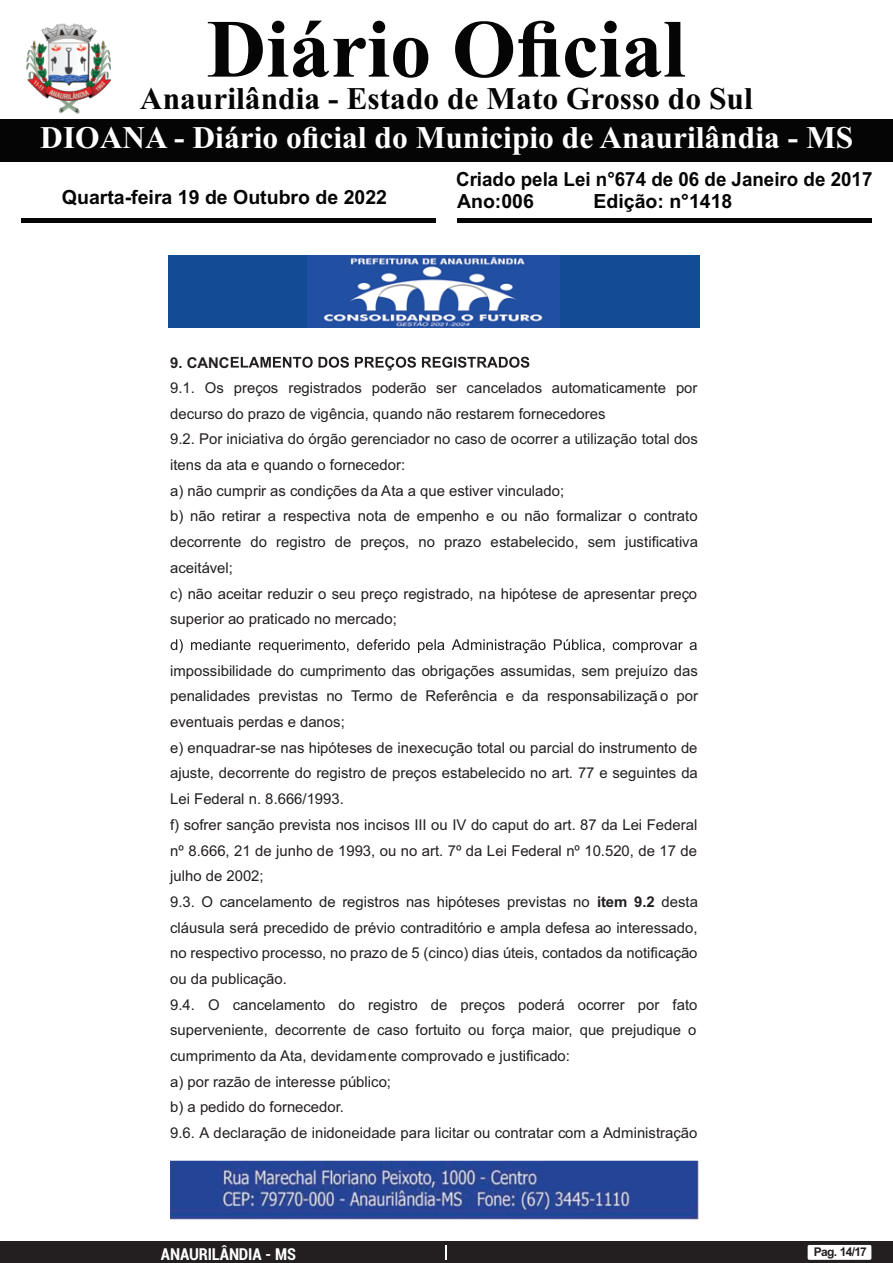
<style>
.page{position:relative;width:893px;height:1263px;background:#fff}
.page>*{position:absolute;margin:0;border:0;box-sizing:border-box;transform-origin:0 0}
.t1{font:700 82.5px "Times New Roman";color:#040504}
.t2{font:700 31.5px "Times New Roman";color:#fff}
.t3{font:700 31.5px "Times New Roman";color:#040504}
.t4{font:700 19.5px "Arial";color:#040504}
.t5{font:700 19.5px "Arial";color:#040504;scale:.96 1}
.t6{font:700 condensed 16.5px "Roboto";letter-spacing:-.01em;color:#fff}
.t7{font:14.85px/25.7px "Arial";color:#231f20}
.t8{font:700 14.85px "Arial";color:#231f20}
.t9{font:700 12px "Arial";letter-spacing:-.055em;color:#231f20}
.s1{font-weight:700}
</style>
<div class="page">
<div style="left:0;top:1242px;width:893px;height:21px;background:#231f20"></div>
<svg style="left:446px;top:1245px;width:1px;height:15px"></svg>
<div style="left:808px;top:1245px;width:63px;height:15px;background:#fff;border-radius:2px"></div>
<div style="left:0;top:119px;width:893px;height:42px;background:#040504"></div>
<hr style="left:21px;top:218px;width:415px;height:4px;background:#040504">
<hr style="left:457px;top:218px;width:415px;height:4px;background:#040504">
<img style="left:25px;top:23px;width:86px;height:91px">
<div style="left:168px;top:255px;width:532px;height:73px;background:#134c95"></div>
<img style="left:307px;top:255px;width:253px;height:73px">
<img style="left:170px;top:1161px;width:529px;height:58px">
<svg style="left:231px;top:357px;width:298px;height:13px"></svg>
<svg style="left:171px;top:639px;width:526px;height:14px"></svg>
<h1 class="t1" style="left:207px;top:21px;width:480px">Diário Oficial</h1>
<h2 class="t3" style="left:140px;top:88px;width:614px">Anaurilândia - Estado de Mato Grosso do Sul</h2>
<h2 class="t2" style="left:40px;top:126px;width:814px">DIOANA - Diário oficial do Municipio de Anaurilândia - MS</h2>
<h3 class="t5" style="left:456px;top:172px;width:435px">Criado pela Lei n°674 de 06 de Janeiro de 2017</h3>
<h3 class="t4" style="left:62px;top:190px;width:327px">Quarta-feira 19 de Outubro de 2022</h3>
<h3 class="t4" style="left:457px;top:193px;width:78px">Ano:006</h3>
<h3 class="t4" style="left:593px;top:193px;width:140px">Edição: n°1418</h3>
<p class="t8" style="left:170px;top:357px;width:61px">9. CANC</p>
<p class="t7" style="left:170px;top:376px;width:529px">9.1. Os preços registrados poderão ser cancelados automaticamente por decurso do prazo de vigência, quando não restarem fornecedores<br>9.2. Por iniciativa do órgão gerenciador no caso de ocorrer a utilização total dos itens da ata e quando o fornecedor:<br>a) não cumprir as condições da Ata a que estiver vinculado;<br>b) não retirar a respectiva nota de empenho e ou não formalizar o contrato decorrente do registro de preços, no prazo estabelecido, sem justificativa aceitável;<br>c) não aceitar reduzir o seu preço registrado, na hipótese de apresentar preço superior ao praticado no mercado;</p>
<p class="t7" style="left:170px;top:659px;width:529px">impossibilidade do cumprimento das obrigações assumidas, sem prejuízo das penalidades previstas no Termo de Referência e da responsabilizaçã o por eventuais perdas e danos;<br>e) enquadrar-se nas hipóteses de inexecução total ou parcial do instrumento de ajuste, decorrente do registro de preços estabelecido no art. 77 e seguintes da Lei Federal n. 8.666/1993.<br>f) sofrer sanção prevista nos incisos III ou IV do caput do art. 87 da Lei Federal nº 8.666, 21 de junho de 1993, ou no art. 7º da Lei Federal nº 10.520, de 17 de julho de 2002;<br>9.3. O cancelamento de registros nas hipóteses previstas no <span class="s1">item 9.2</span> desta cláusula será precedido de prévio contraditório e ampla defesa ao interessado, no respectivo processo, no prazo de 5 (cinco) dias úteis, contados da notificação ou da publicação.<br>9.4. O cancelamento do registro de preços poderá ocorrer por fato superveniente, decorrente de caso fortuito ou força maior, que prejudique o cumprimento da Ata, devidamente comprovado e justificado:<br>a) por razão de interesse público;<br>b) a pedido do fornecedor.<br>9.6. A declaração de inidoneidade para licitar ou contratar com a Administração</p>
<p class="t6" style="left:161px;top:1247px;width:136px">ANAURILÂNDIA - MS</p>
<p class="t9" style="left:814px;top:1247px;width:55px">Pag. 14/17</p>
</div>
